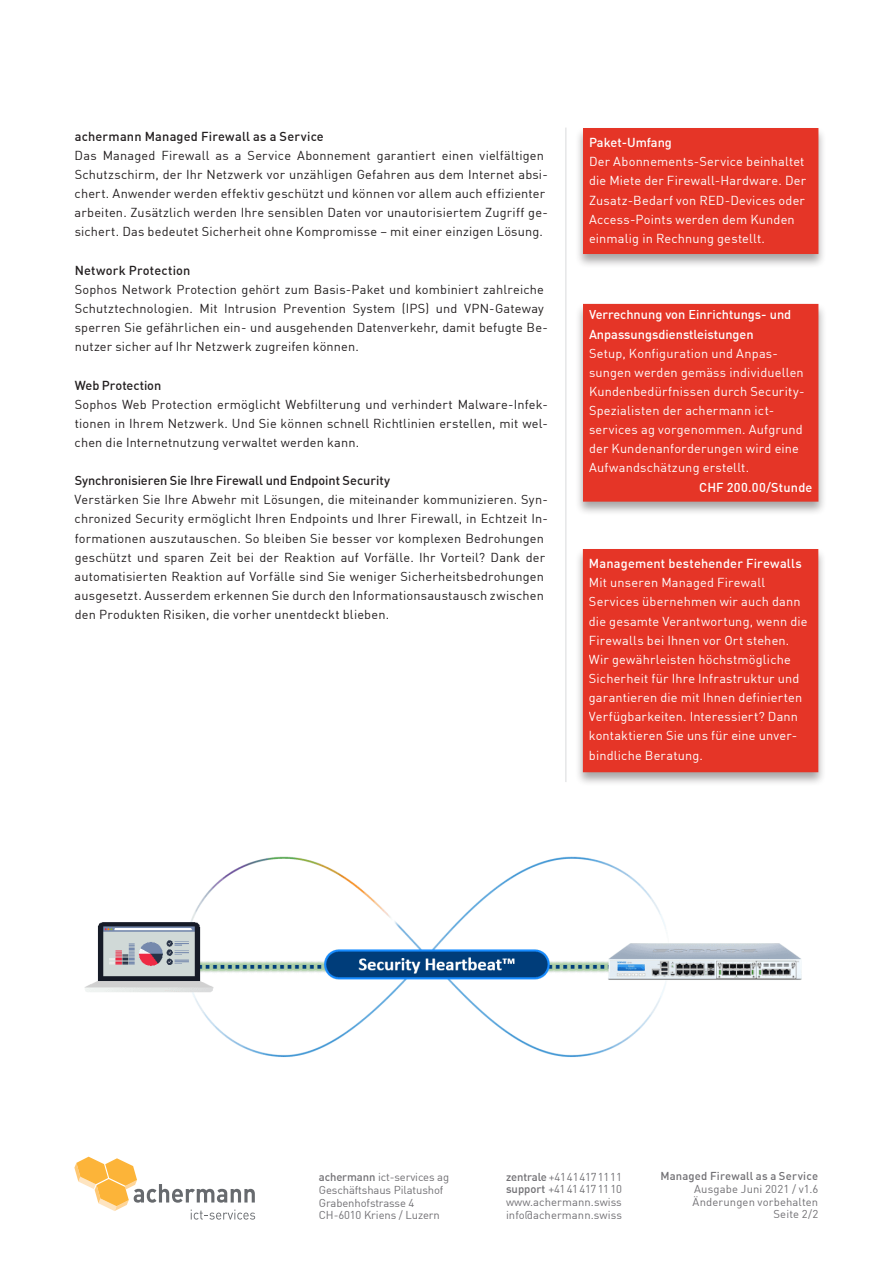
<style>
.page{position:relative;width:893px;height:1263px;background:#fff}
.page>*{position:absolute;margin:0;border:0;box-sizing:border-box;transform-origin:0 0}
.din-reg{font:12.75px/19.2px "DIN";letter-spacing:.015em;color:#231f20}
.Überschrift{font:12.75px/19.2px "DIN";letter-spacing:.015em;color:#fff}
.din-reg-2{font:12.75px/19.2px "DIN";letter-spacing:.01em;color:#fff}
.din-reg-3{font:500 12.75px "DIN";letter-spacing:.005em;color:#231f20}
.Überschrift-2{font:500 12.75px/19.2px "DIN";color:#fff}
.din-reg-4{font:500 12.75px "DIN";letter-spacing:.015em;color:#fff}
.t1{font:11.25px "DIN";letter-spacing:-.01em;color:#717074}
.t2{font:11.25px "DIN";letter-spacing:.01em;color:#717074}
.t3{font:500 11.25px "DIN";letter-spacing:.015em;color:#717074}
.t4{font:11.25px "DIN";letter-spacing:.015em;color:#717074}
.t5{font:11.25px "DIN";letter-spacing:-.03em;color:#717074}
.s1{font-weight:500}
</style>
<div class="page">
<svg style="left:74px;top:1157px;width:181px;height:62px"></svg>
<div style="left:575px;top:547px;width:252px;height:240px;background:#231f20;opacity:.4"></div>
<div style="left:586px;top:552px;width:229px;height:217px;background:#e53527"></div>
<div style="left:583px;top:549px;width:235px;height:223px;border:6px solid #e53527"></div>
<div style="left:575px;top:126px;width:252px;height:143px;background:#231f20;opacity:.4"></div>
<div style="left:586px;top:131px;width:229px;height:120px;background:#e53527"></div>
<div style="left:583px;top:128px;width:235px;height:126px;border:6px solid #e53527"></div>
<div style="left:575px;top:302px;width:252px;height:214px;background:#231f20;opacity:.4"></div>
<div style="left:586px;top:307px;width:229px;height:192px;background:#e53527"></div>
<div style="left:583px;top:304px;width:235px;height:198px;border:6px solid #e53527"></div>
<hr style="left:566px;top:128px;width:1px;height:654px;background:#d9dadc">
<img style="left:84px;top:856px;width:718px;height:201px">
<p class="din-reg-3" style="left:75px;top:128px;width:250px">achermann Managed Firewall as a Service</p>
<p class="din-reg" style="left:75px;top:145px;width:475px">Das Managed Firewall as a Service Abonnement garantiert einen vielfältigen Schutzschirm, der Ihr Netzwerk vor unzähligen Gefahren aus dem Internet absi&shy;chert. Anwender werden effektiv geschützt und können vor allem auch effizienter arbeiten. Zusätzlich werden Ihre sensiblen Daten vor unautorisiertem Zugriff ge&shy;sichert. Das bedeutet Sicherheit ohne Kompromisse – mit einer einzigen Lösung.</p>
<p class="din-reg-3" style="left:75px;top:262px;width:117px">Network Protection</p>
<p class="din-reg" style="left:75px;top:279px;width:475px">Sophos Network Protection gehört zum Basis-Paket und kombiniert zahlreiche Schutztechnologien. Mit Intrusion Prevention System (IPS) und VPN-Gateway sperren Sie gefährlichen ein- und ausgehenden Datenverkehr, damit befugte Be&shy;nutzer sicher auf Ihr Netzwerk zugreifen können.</p>
<p class="din-reg-3" style="left:75px;top:377px;width:88px">Web Protection</p>
<p class="din-reg" style="left:75px;top:394px;width:475px;text-align:justify">Sophos Web Protection ermöglicht Webfilterung und verhindert Malware-Infek&shy;tionen in Ihrem Netzwerk. Und Sie können schnell Richtlinien erstellen, mit wel&shy;chen die Internetnutzung verwaltet werden kann.</p>
<p class="din-reg-3" style="left:75px;top:472px;width:317px">Synchronisieren Sie Ihre Firewall und Endpoint Security</p>
<p class="din-reg" style="left:75px;top:490px;width:475px">Verstärken Sie Ihre Abwehr mit Lösungen, die miteinander kommunizieren. Syn&shy;chronized Security ermöglicht Ihren Endpoints und Ihrer Firewall, in Echtzeit In&shy;formationen auszutauschen. So bleiben Sie besser vor komplexen Bedrohungen geschützt und sparen Zeit bei der Reaktion auf Vorfälle. Ihr Vorteil? Dank der automatisierten Reaktion auf Vorfälle sind Sie weniger Sicherheitsbedrohungen ausgesetzt. Ausserdem erkennen Sie durch den Informationsaustausch zwischen den Produkten Risiken, die vorher unentdeckt blieben.</p>
<p class="Überschrift-2" style="left:589px;top:132px;width:84px">Paket-Umfang</p>
<p class="Überschrift" style="left:589px;top:152px;width:219px">Der Abonnements-Service beinhaltet die Miete der Firewall-Hardware. Der Zusatz-Bedarf von RED-Devices oder Access-Points werden dem Kunden einmalig in Rechnung gestellt.</p>
<p class="Überschrift-2" style="left:589px;top:305px;width:204px">Verrechnung von Einrichtungs- und<br>Anpassungsdienstleistungen</p>
<p class="Überschrift" style="left:589px;top:343px;width:217px">Setup, Konfiguration und Anpas&shy;sungen werden gemäss individuellen Kundenbedürfnissen durch Security-Spezialisten der achermann ict&shy;services ag vorgenommen. Aufgrund der Kundenanforderungen wird eine Aufwandschätzung erstellt.</p>
<p class="Überschrift-2" style="left:699px;top:477px;width:115px">CHF 200.00/Stunde</p>
<p class="din-reg-4" style="left:589px;top:555px;width:215px">Management bestehender Firewalls</p>
<p class="din-reg-2" style="left:589px;top:573px;width:220px">Mit unseren Managed Firewall Services übernehmen wir auch dann die gesamte Verantwortung, wenn die Firewalls bei Ihnen vor Ort stehen.<br>Wir gewährleisten höchstmögliche Sicherheit für Ihre Infrastruktur und garantieren die mit Ihnen definierten Verfügbarkeiten. Interessiert? Dann kontaktieren Sie uns für eine unver&shy;bindliche Beratung.</p>
<p class="t1" style="left:319px;top:1170px;width:132px"><span class="s1">achermann</span> ict-services ag</p>
<p class="t1" style="left:319px;top:1183px;width:126px">Geschäftshaus Pilatushof</p>
<p class="t1" style="left:319px;top:1195px;width:97px">Grabenhofstrasse 4</p>
<p class="t1" style="left:319px;top:1208px;width:122px">CH-6010 Kriens / Luzern</p>
<p class="t1" style="left:506px;top:1169px;width:117px"><span class="s1">zentrale</span> +41 41 417 11 11</p>
<p class="t5" style="left:506px;top:1182px;width:117px"><span class="s1">support</span> +41 41 417 11 10</p>
<p class="t1" style="left:506px;top:1195px;width:117px">www.achermann.swiss</p>
<p class="t2" style="left:506px;top:1208px;width:117px">info@achermann.swiss</p>
<p class="t3" style="left:660px;top:1169px;width:159px">Managed Firewall as a Service</p>
<p class="t4" style="left:694px;top:1182px;width:126px">Ausgabe Juni 2021 / v1.6</p>
<p class="t2" style="left:692px;top:1194px;width:127px">Änderungen vorbehalten</p>
<p class="t1" style="left:773px;top:1207px;width:47px">Seite 2/2</p>
</div>
